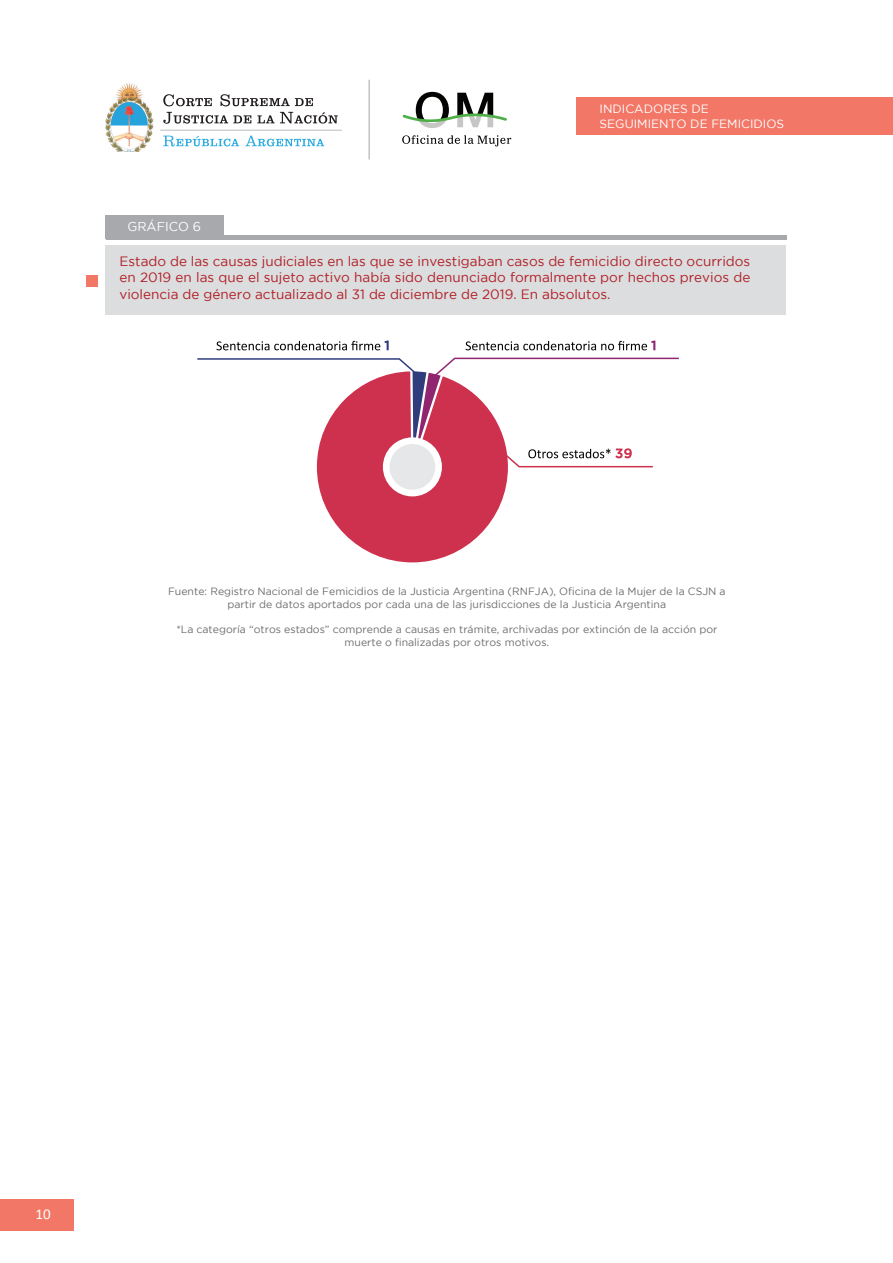
<style>
.page{position:relative;width:893px;height:1263px;background:#fff}
.page>*{position:absolute;margin:0;border:0;box-sizing:border-box;transform-origin:0 0}
.t1{font:15px "Calibri";color:#fff}
.t2{font:13.5px/16.2px "Gotham";color:#af1f26;text-align:justify}
.t3{font:12.75px "Gotham";color:#fff}
.t4{font:12px/14.4px "Gotham";color:#fff}
.t5{font:10.5px/12.6px "Gotham";color:#6c6d70;text-align:center}
</style>
<div class="page">
<svg style="left:402px;top:135px;width:109px;height:11px"></svg>
<svg style="left:402px;top:92px;width:105px;height:36px"></svg>
<img style="left:105px;top:83px;width:49px;height:69px">
<svg style="left:163px;top:112px;width:175px;height:12px"></svg>
<svg style="left:163px;top:94px;width:150px;height:12px"></svg>
<svg style="left:163px;top:136px;width:161px;height:11px"></svg>
<hr style="left:160px;top:130px;width:182px;height:1px;background:#bcbfbe">
<div style="left:0;top:1199px;width:74px;height:31px;background:#f37767"></div>
<hr style="left:368px;top:80px;width:2px;height:79px;background:#c1c2c4">
<div style="left:576px;top:98px;width:317px;height:37px;background:#f37767"></div>
<div style="left:105px;top:215px;width:118px;height:23px;background:#a8a9ad"></div>
<div style="left:106px;top:235px;width:681px;height:5px;background:#a8a9ad"></div>
<div style="left:105px;top:246px;width:681px;height:69px;background:#dcdddf"></div>
<div style="left:86px;top:275px;width:12px;height:12px;background:#f37767"></div>
<svg style="left:216px;top:341px;width:173px;height:9px"></svg>
<svg style="left:197px;top:357px;width:482px;height:205px"></svg>
<svg style="left:466px;top:341px;width:189px;height:9px"></svg>
<p class="t4" style="left:600px;top:102px;width:186px">INDICADORES DE<br>SEGUIMIENTO DE FEMICIDIOS</p>
<p class="t3" style="left:127px;top:220px;width:75px">GRÁFICO 6</p>
<p class="t2" style="left:119px;top:253px;width:632px">Estado de las causas judiciales en las que se investigaban casos de femicidio directo ocurridos en 2019 en las que el sujeto activo había sido denunciado formalmente por hechos previos de violencia de género actualizado al 31 de diciembre de 2019. En absolutos.</p>
<p class="t5" style="left:168px;top:585px;width:559px">Fuente: Registro Nacional de Femicidios de la Justicia Argentina (RNFJA), Oficina de la Mujer de la CSJN a partir de datos aportados por cada una de las jurisdicciones de la Justicia Argentina</p>
<p class="t5" style="left:176px;top:623px;width:543px">*La categoría “otros estados” comprende a causas en trámite, archivadas por extinción de la acción por muerte o finalizadas por otros motivos.</p>
<h1 class="t1" style="left:36px;top:1204px;width:17px">10</h1>
</div>
